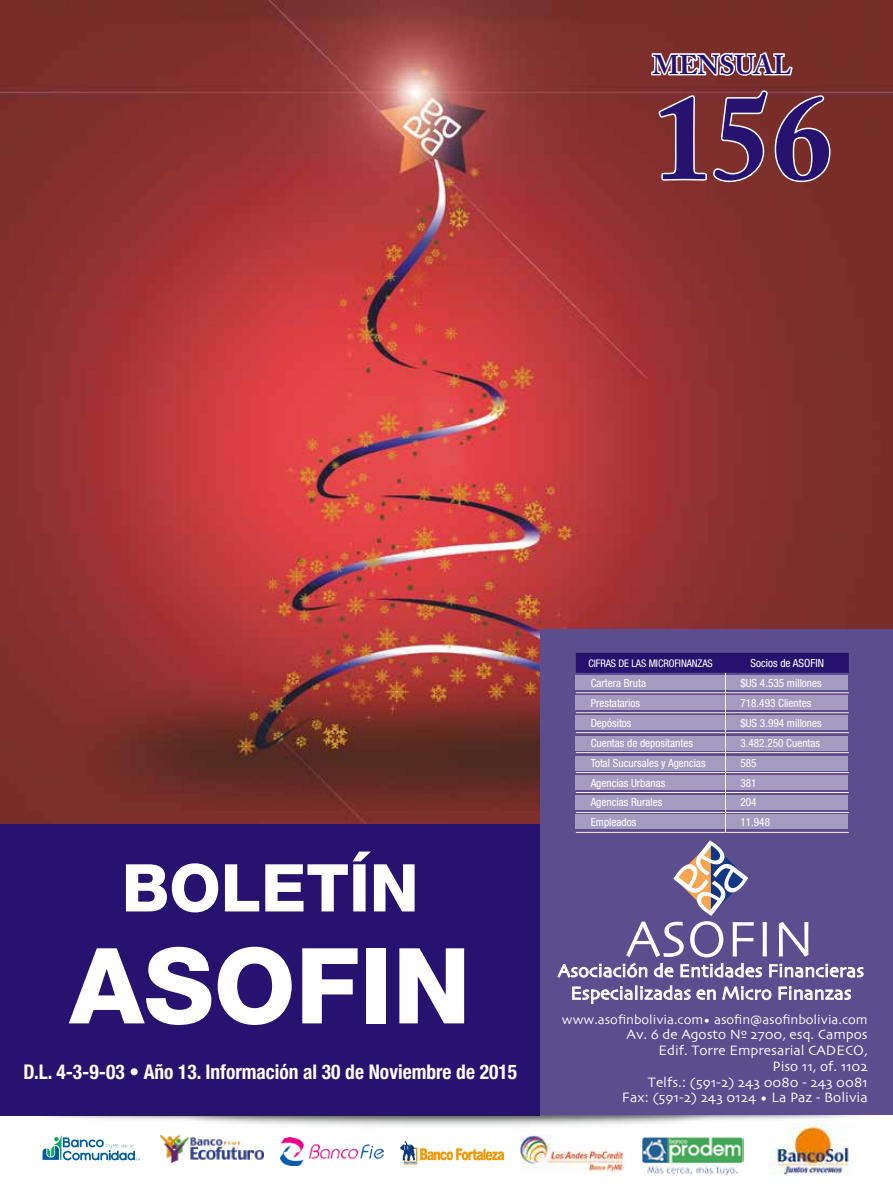
<style>
.page{position:relative;width:893px;height:1191px;background:#fff}
.page>*{position:absolute;margin:0;border:0;box-sizing:border-box;transform-origin:0 0}
.t1{font:700 120px "Adobe Caslon Pro";color:#28126f}
.t2{font:800 105.15px "Helvetica Neue LT Std";color:#fff}
.t3{font:800 66px "Helvetica Neue LT Std";color:#fff}
.t4{font:52.5px "Skia";color:#fff}
.t5{font:700 27px "Adobe Caslon Pro";color:#28126f}
.t6{font:700 condensed 20.25px "Helvetica Neue LT Std";color:#fff;scale:.96 1}
.t7{font:18.75px "Skia";letter-spacing:.01em;color:#fff}
.t8{font:14.25px/15.8px "Skia";color:#fff;text-align:right}
.t9{font:13.5px "Skia";color:#fff}
.t10{font:condensed 11.25px "Helvetica Neue LT Std";color:#fff}
.t11{font:condensed 10.5px "Helvetica Neue LT Std";letter-spacing:-.01em;color:#fff}
</style>
<div class="page">
<img style="left:0;top:0;width:893px;height:823px">
<div style="left:0;top:823px;width:540px;height:292px;background:#28126f"></div>
<div style="left:540px;top:629px;width:353px;height:486px;background:#5c4d8e"></div>
<svg style="left:673px;top:840px;width:75px;height:76px"></svg>
<svg style="left:557px;top:962px;width:307px;height:42px"></svg>
<hr style="left:576px;top:832px;width:149px;height:1px;background:#ffecd1">
<svg style="left:576px;top:653px;width:273px;height:179px"></svg>
<hr style="left:725px;top:752px;width:124px;height:1px;background:#ffecd1">
<hr style="left:725px;top:772px;width:124px;height:1px;background:#ffecd1">
<hr style="left:725px;top:792px;width:124px;height:1px;background:#ffecd1">
<hr style="left:725px;top:812px;width:124px;height:1px;background:#ffecd1">
<hr style="left:725px;top:832px;width:124px;height:1px;background:#ffecd1">
<svg style="left:650px;top:0;width:182px;height:184px"></svg>
<img style="left:770px;top:1140px;width:85px;height:35px">
<img style="left:520px;top:1140px;width:104px;height:32px">
<svg style="left:43px;top:1140px;width:98px;height:21px"></svg>
<img style="left:642px;top:1140px;width:102px;height:34px">
<svg style="left:400px;top:1141px;width:104px;height:23px"></svg>
<img style="left:280px;top:1140px;width:104px;height:25px">
<img style="left:162px;top:1140px;width:101px;height:22px">
<img style="left:0;top:1115px;width:856px;height:25px">
<h3 class="t5" style="left:652px;top:49px;width:140px">MENSUAL</h3>
<h1 class="t1" style="left:653px;top:67px;width:181px">156</h1>
<h3 class="t3" style="left:122px;top:848px;width:298px">BOLETÍN</h3>
<h2 class="t2" style="left:70px;top:923px;width:403px">ASOFIN</h2>
<h3 class="t6" style="left:23px;top:1059px;width:516px">D.L. 4-3-9-03 • Año 13. Información al 30 de Noviembre de 2015</h3>
<p class="t11" style="left:588px;top:657px;width:126px">CIFRAS DE LAS MICROFINANZAS</p>
<p class="t10" style="left:750px;top:656px;width:75px">Socios de ASOFIN</p>
<p class="t10" style="left:591px;top:676px;width:57px">Cartera Bruta</p>
<p class="t10" style="left:740px;top:676px;width:83px">$US 4.535 millones</p>
<p class="t10" style="left:591px;top:696px;width:51px">Prestatarios</p>
<p class="t10" style="left:740px;top:696px;width:72px">718.493 Clientes</p>
<p class="t10" style="left:591px;top:716px;width:42px">Depósitos</p>
<p class="t10" style="left:740px;top:716px;width:83px">$US 3.994 millones</p>
<p class="t10" style="left:591px;top:736px;width:104px">Cuentas de depositantes</p>
<p class="t10" style="left:740px;top:736px;width:81px">3.482.250 Cuentas</p>
<p class="t10" style="left:591px;top:756px;width:117px">Total Sucursales y Agencias</p>
<p class="t10" style="left:740px;top:756px;width:18px">585</p>
<p class="t10" style="left:591px;top:776px;width:76px">Agencias Urbanas</p>
<p class="t10" style="left:740px;top:776px;width:18px">381</p>
<p class="t10" style="left:591px;top:796px;width:73px">Agencias Rurales</p>
<p class="t10" style="left:740px;top:796px;width:18px">204</p>
<p class="t10" style="left:591px;top:816px;width:47px">Empleados</p>
<p class="t10" style="left:740px;top:816px;width:31px">11.948</p>
<h3 class="t4" style="left:626px;top:907px;width:190px">ASOFIN</h3>
<h3 class="t7" style="left:570px;top:982px;width:283px">Especializadas en Micro Finanzas</h3>
<p class="t9" style="left:562px;top:1011px;width:307px">www.asofinbolivia.com• asofin@asofinbolivia.com</p>
<p class="t8" style="left:622px;top:1027px;width:247px">Av. 6 de Agosto Nº 2700, esq. Campos<br>Edif. Torre Empresarial CADECO,<br>Piso 11, of. 1102<br>Telfs.: (591-2) 243 0080 - 243 0081<br>Fax: (591-2) 243 0124 • La Paz - Bolivia</p>
<h3 class="t7" style="left:558px;top:959px;width:308px">Asociación de Entidades Financieras</h3>
</div>
